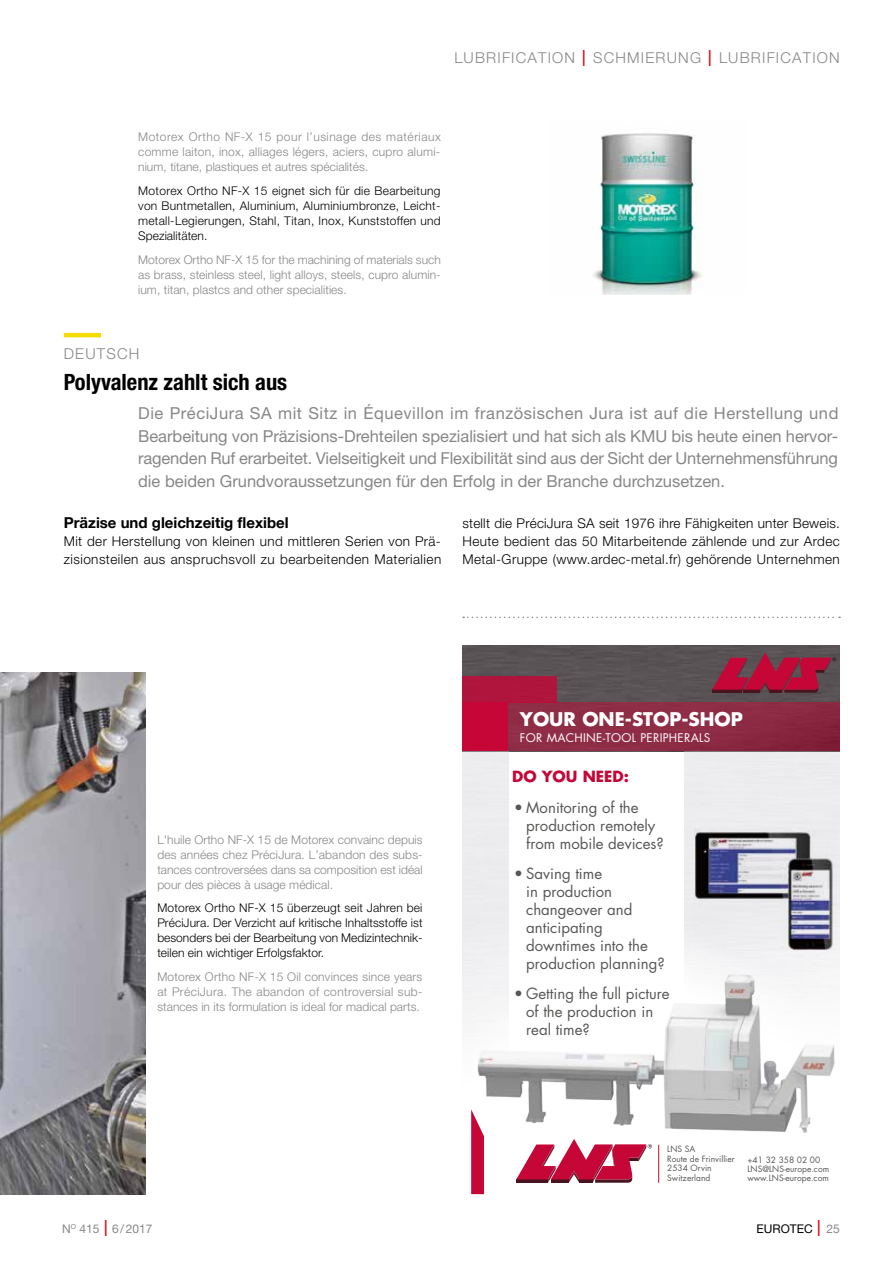
<style>
.page{position:relative;width:893px;height:1263px;background:#fff}
.page>*{position:absolute;margin:0;border:0;box-sizing:border-box;transform-origin:0 0}
.t1{font:700 condensed 22.5px "Helvetica Neue";color:#000}
.t2{font:700 18.3px "Futura";color:#fff}
.t3{font:16.5px/22.5px "Helvetica Neue";color:#878787;text-align:justify}
.t4{font:15px/18px "Futura";color:#575756}
.t5{font:300 15px "Helvetica Neue";letter-spacing:.08em;color:#878787}
.t6{font:700 15px "Helvetica Neue";color:#000}
.t7{font:700 15px "Futura";color:#c50637}
.t8{font:300 13.5px/18px "Helvetica Neue";letter-spacing:.03em;color:#000}
.t9{font:300 12px/15px "Helvetica Neue";letter-spacing:.005em;color:#878787;text-align:justify}
.t10{font:300 12px/15px "Helvetica Neue";letter-spacing:.005em;color:#000;text-align:justify}
.t11{font:12px "Helvetica Neue";color:#878787}
.t12{font:12px "Helvetica Neue";color:#000}
.t13{font:11.7px "Futura";letter-spacing:.025em;color:#fff}
.t14{font:8.4px/9.9px "Futura";color:#575756}
.s1{font-stretch:condensed;font-size:22.5px;color:#e30613}
.s2{font-family:"Futura Std"}
.s3{font-weight:300;font-stretch:condensed;font-size:22.5px;color:#e30613}
.s4{color:#878787}
</style>
<div class="page">
<div style="left:684px;top:751px;width:156px;height:225px;background:#edecee"></div>
<div style="left:462px;top:645px;width:378px;height:57px;background:#595355"></div>
<div style="left:462px;top:676px;width:95px;height:26px;background:#af153d"></div>
<div style="left:462px;top:702px;width:46px;height:49px;background:#c50637"></div>
<div style="left:508px;top:702px;width:332px;height:49px;background:#8e2c46"></div>
<svg style="left:712px;top:652px;width:124px;height:41px;background:#8e2641"></svg>
<hr style="left:658px;top:1145px;width:1px;height:38px;background:#c50637">
<svg style="left:516px;top:1152px;width:128px;height:31px"></svg>
<svg style="left:471px;top:1109px;width:13px;height:85px"></svg>
<img style="left:694px;top:828px;width:143px;height:122px">
<img style="left:477px;top:971px;width:358px;height:181px">
<svg style="left:463px;top:617px;width:377px;height:1px"></svg>
<hr style="left:64px;top:333px;width:37px;height:4px;background:#f5db00">
<img style="left:0;top:672px;width:146px;height:522px">
<img style="left:593px;top:133px;width:110px;height:161px">
<p class="t5" style="left:454px;top:48px;width:387px">LUBRIFICATION <span class="s1">I</span> SCHMIERUNG <span class="s1">I</span> LUBRIFICATION</p>
<p class="t9" style="left:138px;top:129px;width:304px">Motorex Ortho NF-X 15 pour l’usinage des matériaux comme laiton, inox, alliages légers, aciers, cupro alumi&shy;nium, titane, plastiques et autres spécialités.</p>
<p class="t10" style="left:138px;top:183px;width:304px">Motorex Ortho NF-X 15 eignet sich für die Bearbeitung von Buntmetallen, Aluminium, Aluminiumbronze, Leicht&shy;metall-Legierungen, Stahl, Titan, Inox, Kunststoffen und Spezialitäten.</p>
<p class="t9" style="left:138px;top:251px;width:304px">Motorex Ortho NF-X 15 for the machining of materials such as brass, steinless steel, light alloys, steels, cupro alumin&shy;ium, titan, plastcs and other specialities.</p>
<p class="t5" style="left:64px;top:344px;width:77px">DEUTSCH</p>
<h1 class="t1" style="left:64px;top:368px;width:225px">Polyvalenz zahlt sich aus</h1>
<p class="t3" style="left:138px;top:402px;width:702px">Die PréciJura SA mit Sitz in Équevillon im französischen Jura ist auf die Herstellung und Bearbeitung von Präzisions-Drehteilen spezialisiert und hat sich als KMU bis heute einen hervor&shy;ragenden Ruf erarbeitet. Vielseitigkeit und Flexibilität sind aus der Sicht der Unternehmensführung die beiden Grundvoraussetzungen für den Erfolg in der Branche durchzusetzen.</p>
<p class="t6" style="left:64px;top:511px;width:226px">Präzise und gleichzeitig flexibel</p>
<p class="t8" style="left:64px;top:532px;width:379px">Mit der Herstellung von kleinen und mittleren Serien von Prä&shy;zisionsteilen aus anspruchsvoll zu bearbeitenden Materialien</p>
<p class="t8" style="left:462px;top:514px;width:379px;text-align:justify">stellt die PréciJura SA seit 1976 ihre Fähigkeiten unter Beweis.<br>Heute bedient das 50 Mitarbeitende zählende und zur Ardec Metal-Gruppe (www.ardec-metal.fr) gehörende Unternehmen</p>
<p class="t9" style="left:157px;top:831px;width:267px">L'huile Ortho NF-X 15 de Motorex convainc depuis des années chez PréciJura. L’abandon des subs&shy;tances controversées dans sa composition est idéal pour des pièces à usage médical.</p>
<p class="t10" style="left:157px;top:900px;width:267px">Motorex Ortho NF-X 15 überzeugt seit Jahren bei PréciJura. Der Verzicht auf kritische Inhaltsstoffe ist besonders bei der Bearbeitung von Medizintechnik&shy;teilen ein wichtiger Erfolgsfaktor.</p>
<p class="t9" style="left:157px;top:968px;width:267px">Motorex Ortho NF-X 15 Oil convinces since years at PréciJura. The abandon of controversial sub&shy;stances in its formulation is ideal for madical parts.</p>
<h2 class="t2" style="left:520px;top:706px;width:225px">YOUR ONE-STOP-SHOP</h2>
<p class="t13" style="left:520px;top:730px;width:192px">FOR MACHINE-TOOL PERIPHERALS</p>
<p class="t7" style="left:512px;top:766px;width:118px">DO YOU NEED:</p>
<p class="t4" style="left:526px;top:798px;width:139px;text-indent:-12px"><span class="s2">•</span> Monitoring of the production remotely from mobile devices?</p>
<p class="t4" style="left:526px;top:864px;width:140px;text-indent:-12px"><span class="s2">•</span> Saving time<br>in production changeover and anticipating downtimes into the production planning?</p>
<p class="t4" style="left:526px;top:984px;width:145px;text-indent:-12px"><span class="s2">•</span> Getting the full picture of the production in real time?</p>
<p class="t14" style="left:667px;top:1143px;width:69px">LNS SA<br>Route de Frinvillier<br>2534 Orvin<br>Switzerland</p>
<p class="t14" style="left:747px;top:1155px;width:83px;line-height:9.3px">+41 32 358 02 00<br>LNS@LNS-europe.com www.LNS-europe.com</p>
<p class="t11" style="left:62px;top:1221px;width:92px">N<sup>O</sup> 415 <span class="s3">I</span> 6/2017</p>
<p class="t12" style="left:756px;top:1221px;width:85px">EUROTEC <span class="s3">I</span> <span class="s4">25</span></p>
</div>
